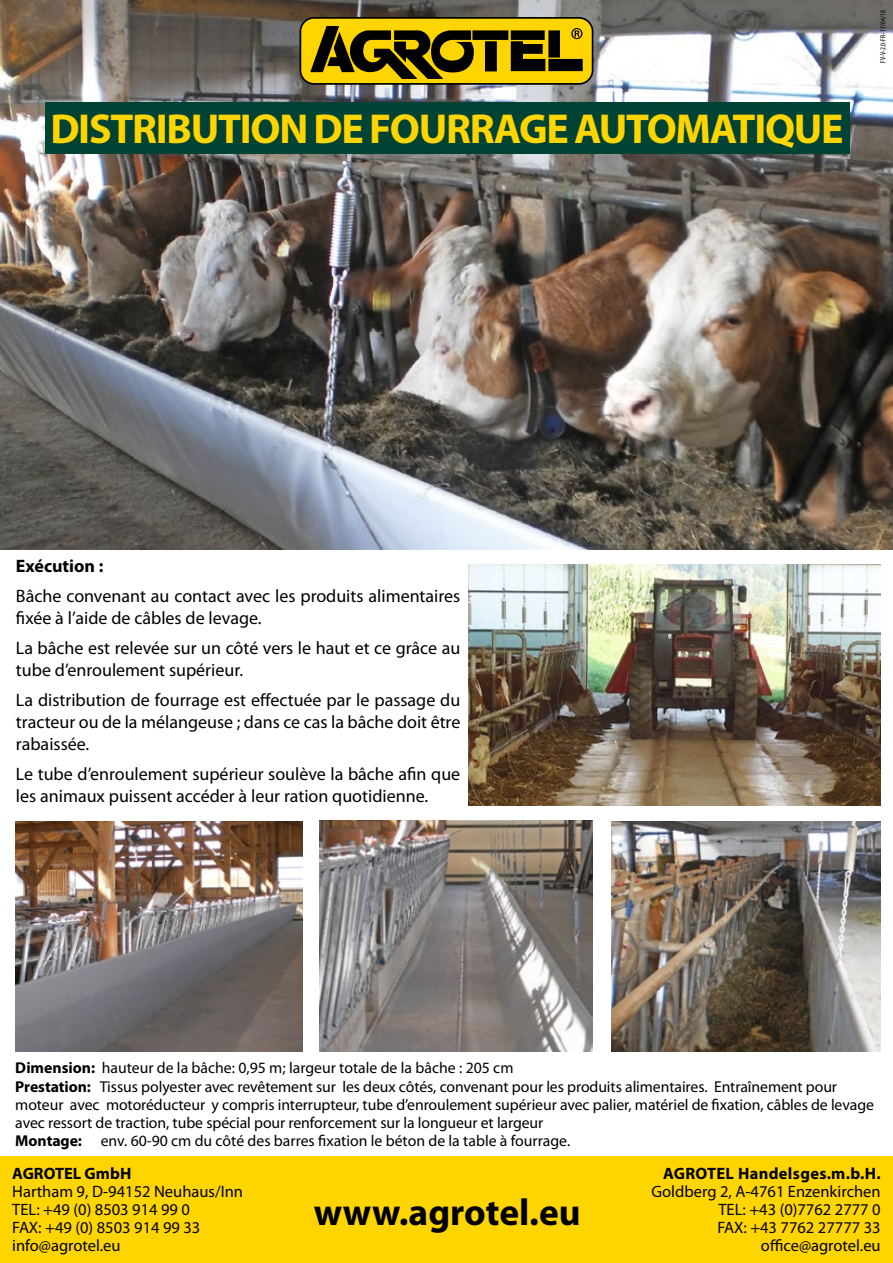
<style>
.page{position:relative;width:893px;height:1263px;background:#fff}
.page>*{position:absolute;margin:0;border:0;box-sizing:border-box;transform-origin:0 0}
.t1{font:700 42px "Myriad Pro";letter-spacing:-.03em;color:#ffd500}
.t2{font:700 37.5px "Myriad Pro";color:#000}
.t3{font:18px/21.8px "Myriad Pro";color:#000}
.t4{font:700 18px "Myriad Pro";color:#000}
.t5{font:16.5px/18px "Myriad Pro";color:#000;text-align:right}
.t6{font:700 16.5px "Myriad Pro";letter-spacing:.02em;color:#000}
.t7{font:700 16.5px "Myriad Pro";color:#000}
.t8{font:15.75px/18.3px "Myriad Pro";letter-spacing:-.005em;color:#000}
.t9{font:condensed 7.5px "Myriad Pro";color:#000}
.s1{font-weight:700}
</style>
<div class="page">
<div style="left:0;top:1157px;width:893px;height:106px;background:#ffd500"></div>
<img style="left:0;top:0;width:893px;height:549px">
<img style="left:468px;top:565px;width:413px;height:240px">
<img style="left:15px;top:821px;width:287px;height:230px">
<img style="left:320px;top:821px;width:272px;height:230px">
<img style="left:612px;top:821px;width:269px;height:230px">
<div style="left:45px;top:102px;width:804px;height:51px;background:#004334"></div>
<svg style="left:300px;top:17px;width:293px;height:68px;background:#917901"></svg>
<h1 class="t1" style="left:50px;top:101px;width:795px">DISTRIBUTION DE FOURRAGE AUTOMATIQUE</h1>
<p class="t9" style="left:879px;top:63px;width:54px;rotate:-90deg">FV-V-2.0-FR-17/04/18</p>
<p class="t4" style="left:16px;top:554px;width:89px">Exécution :</p>
<p class="t3" style="left:16px;top:585px;width:446px">Bâche convenant au contact avec les produits alimentaires fixée à l’aide de câbles de levage.</p>
<p class="t3" style="left:16px;top:637px;width:446px">La bâche est relevée sur un côté vers le haut et ce grâce au tube d’enroulement supérieur.</p>
<p class="t3" style="left:16px;top:689px;width:446px;text-align:justify">La distribution de fourrage est effectuée par le passage du tracteur ou de la mélangeuse ; dans ce cas la bâche doit être rabaissée.</p>
<p class="t3" style="left:16px;top:763px;width:446px">Le tube d’enroulement supérieur soulève la bâche afin que les animaux puissent accéder à leur ration quotidienne.</p>
<p class="t8" style="left:15px;top:1058px;width:860px"><span class="s1">Dimension:</span> hauteur de la bâche: 0,95 m; largeur totale de la bâche : 205 cm<br><span class="s1">Prestation:</span> Tissus polyester avec revêtement sur les deux côtés, convenant pour les produits alimentaires. Entraînement pour moteur avec motoréducteur y compris interrupteur, tube d’enroulement supérieur avec palier, matériel de fixation, câbles de levage avec ressort de traction, tube spécial pour renforcement sur la longueur et largeur<br><span class="s1">Montage:</span> env. 60-90 cm du côté des barres fixation le béton de la table à fourrage.</p>
<p class="t7" style="left:12px;top:1163px;width:121px">AGROTEL GmbH</p>
<p class="t5" style="left:12px;top:1182px;width:232px;text-align:left">Hartham 9, D-94152 Neuhaus/Inn<br>TEL: +49 (0) 8503 914 99 0<br>FAX: +49 (0) 8503 914 99 33 info@agrotel.eu</p>
<h2 class="t2" style="left:314px;top:1187px;width:268px">www.agrotel.eu</h2>
<p class="t6" style="left:663px;top:1163px;width:219px">AGROTEL Handelsges.m.b.H.</p>
<p class="t5" style="left:651px;top:1182px;width:231px">Goldberg 2, A-4761 Enzenkirchen<br>TEL: +43 (0)7762 2777 0<br>FAX: +43 7762 27777 33 office@agrotel.eu</p>
</div>
